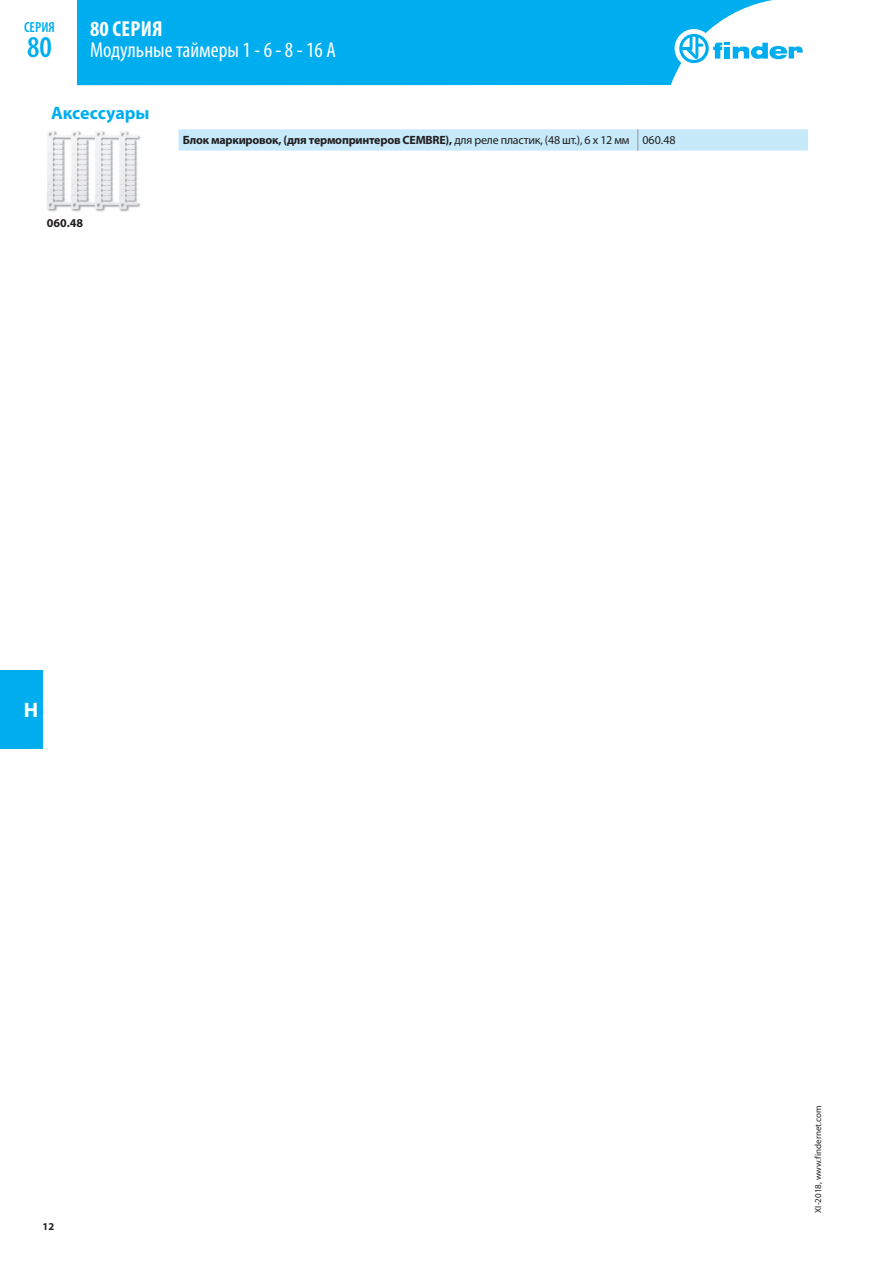
<style>
.page{position:relative;width:893px;height:1263px;background:#fff}
.page>*{position:absolute;margin:0;border:0;box-sizing:border-box;transform-origin:0 0}
.t1{font:600 condensed 30.3px "Myriad Pro";color:#00aeef}
.t2{font:condensed 21.75px "Myriad Pro";color:#fff}
.t3{font:700 condensed 21.75px "Myriad Pro";letter-spacing:.02em;color:#fff}
.t4{font:700 21px "Myriad Pro";color:#fff}
.t5{font:700 18px "Myriad Pro";color:#00aeef}
.t6{font:600 condensed 14.55px "Myriad Pro";color:#00aeef}
.t7{font:700 12px "Myriad Pro";letter-spacing:-.02em;color:#231f20}
.t8{font:700 10.5px "Myriad Pro";color:#231f20}
.t9{font:9px "Myriad Pro";color:#231f20}
.s1{font-weight:400}
</style>
<div class="page">
<div style="left:0;top:670px;width:43px;height:78px;background:#00aeef"></div>
<svg style="left:179px;top:129px;width:629px;height:22px;background:#c7eaf9"></svg>
<img style="left:47px;top:130px;width:94px;height:82px">
<div style="left:77px;top:0;width:696px;height:85px;background:#00aeef"></div>
<div style="left:675px;top:29px;width:38px;height:39px;background:#fff;border-radius:50%"></div>
<svg style="left:679px;top:34px;width:124px;height:29px"></svg>
<p class="t6" style="left:24px;top:19px;width:32px">СЕРИЯ</p>
<h1 class="t1" style="left:27px;top:30px;width:26px">80</h1>
<h2 class="t3" style="left:90px;top:16px;width:74px">80 СЕРИЯ</h2>
<h2 class="t2" style="left:90px;top:37px;width:247px">Модульные таймеры 1 - 6 - 8 - 16 A</h2>
<h3 class="t5" style="left:51px;top:102px;width:100px">Аксессуары</h3>
<p class="t7" style="left:47px;top:215px;width:38px">060.48</p>
<p class="t7" style="left:183px;top:133px;width:494px">Блок маркировок, (для термопринтеров CEMBRE), <span class="s1">для реле пластик, (48 шт.), 6 x 12 мм 060.48</span></p>
<h3 class="t4" style="left:24px;top:696px;width:16px">H</h3>
<p class="t8" style="left:43px;top:1219px;width:13px">12</p>
<p class="t9" style="left:812px;top:1213px;width:108px;rotate:-90deg">XI-2018, www.findernet.com</p>
</div>
